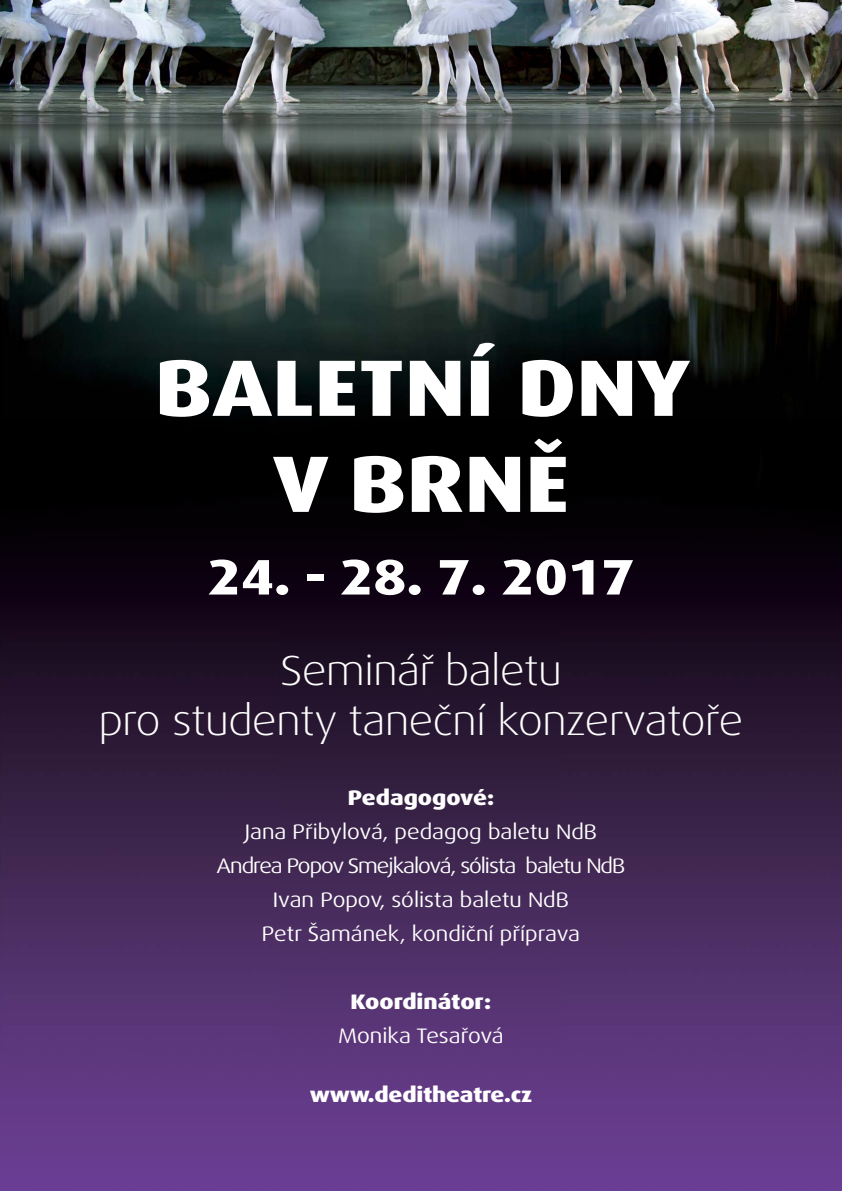
<style>
.page{position:relative;width:842px;height:1191px;background:#fff}
.page>*{position:absolute;margin:0;border:0;box-sizing:border-box;transform-origin:0 0}
.t1{font:800 expanded 80px/96px "Dax Pro";letter-spacing:.01em;color:#fff;text-align:center}
.t2{font:800 expanded 50px "Dax Pro";color:#fff}
.t3{font:300 expanded 42px/50.4px "Dax Pro";letter-spacing:-.01em;color:#fff;text-align:center}
.t4{font:expanded 21px/34px "Dax Pro";color:#fff;text-align:center}
.t5{font:800 expanded 21px "Dax Pro";letter-spacing:-.01em;color:#fff}
</style>
<div class="page">
<img style="left:0;top:0;width:842px;height:1191px">
<h1 class="t1" style="left:155px;top:344px;width:536px">BALETNÍ DNY<br>V BRNĚ</h1>
<h2 class="t2" style="left:207px;top:553px;width:429px">24. - 28. 7. 2017</h2>
<h3 class="t3" style="left:99px;top:647px;width:646px">Seminář baletu<br>pro studenty taneční konzervatoře</h3>
<p class="t5" style="left:348px;top:787px;width:148px">Pedagogové:</p>
<p class="t4" style="left:217px;top:816px;width:410px">Jana Přibylová, pedagog baletu NdB Andrea Popov Smejkalová, sólista baletu NdB Ivan Popov, sólista baletu NdB<br>Petr Šamánek, kondiční příprava</p>
<p class="t5" style="left:351px;top:991px;width:142px">Koordinátor:</p>
<p class="t4" style="left:338px;top:1020px;width:167px">Monika Tesařová</p>
<p class="t5" style="left:310px;top:1084px;width:224px">www.deditheatre.cz</p>
</div>
